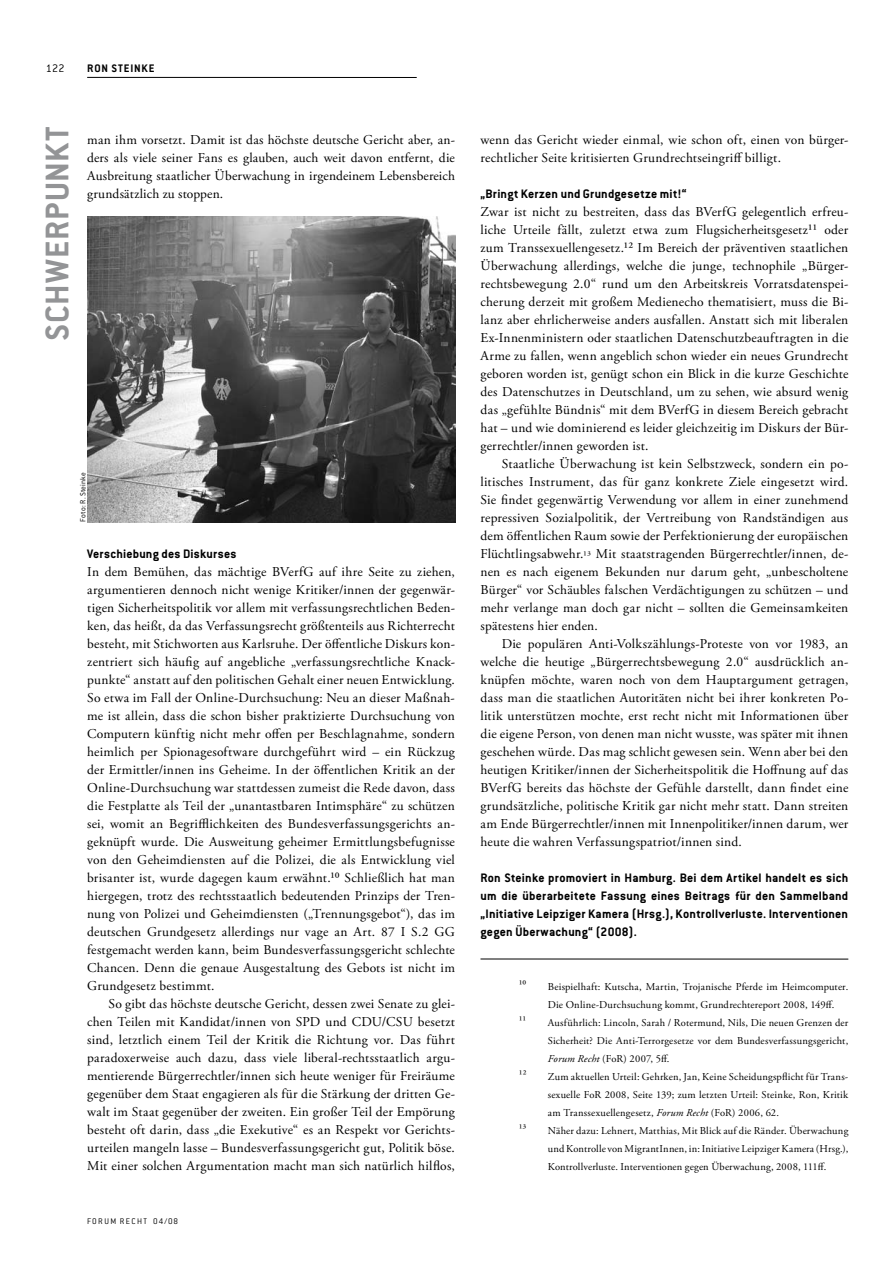
<style>
.page{position:relative;width:893px;height:1263px;background:#fff}
.page>*{position:absolute;margin:0;border:0;box-sizing:border-box;transform-origin:0 0}
.t1{font:700 36px "Conduit ITC";letter-spacing:.025em;color:#939496}
.t2{font:13.5px/18px "Adobe Garamond Pro";letter-spacing:.015em;color:#000;text-align:justify}
.t3{font:700 13.5px/18px "Conduit ITC";letter-spacing:.015em;color:#000;text-align:justify}
.t4{font:700 12px "Conduit ITC";color:#000}
.t5{font:300 12px "Conduit ITC";color:#000}
.t6{font:10.5px/18px "Adobe Garamond Pro";letter-spacing:.015em;color:#000}
.t7{font:300 9px "Conduit ITC";letter-spacing:.155em;color:#000}
.t8{font:300 8.25px "Conduit ITC";letter-spacing:.02em;color:#000}
.s1{font-size:10.5px}
.s2{font-style:italic}
</style>
<div class="page">
<hr style="left:87px;top:77px;width:330px;height:1px;background:#000">
<hr style="left:480px;top:959px;width:368px;height:1px;background:#000">
<img style="left:87px;top:216px;width:368px;height:306px">
<p class="t5" style="left:46px;top:61px;width:20px">122</p>
<p class="t4" style="left:87px;top:61px;width:38px">Ron Steinke</p>
<h1 class="t1" style="left:36px;top:341px;width:216px;rotate:-90deg">SCHWERPUNKT</h1>
<p class="t2" style="left:87px;top:131px;width:369px">man ihm vorsetzt. Damit ist das höchste deutsche Gericht aber, an&shy;ders als viele seiner Fans es glauben, auch weit davon entfernt, die Ausbreitung staatlicher Überwachung in irgendeinem Lebensbereich grundsätzlich zu stoppen.</p>
<p class="t8" style="left:78px;top:522px;width:51px;rotate:-90deg">Foto: R. Steinke</p>
<p class="t3" style="left:87px;top:544px;width:151px">Verschiebung des Diskurses</p>
<p class="t2" style="left:87px;top:563px;width:369px">In dem Bemühen, das mächtige BVerfG auf ihre Seite zu ziehen, argumentieren dennoch nicht wenige Kritiker/innen der gegenwär&shy;tigen Sicherheitspolitik vor allem mit verfassungsrechtlichen Beden&shy;ken, das heißt, da das Verfassungsrecht größtenteils aus Richterrecht besteht, mit Stichworten aus Karlsruhe. Der öffentliche Diskurs kon&shy;zentriert sich häufig auf angebliche „verfassungsrechtliche Knack&shy;punkte“ anstatt auf den politischen Gehalt einer neuen Entwicklung.<br>So etwa im Fall der Online-Durchsuchung: Neu an dieser Maßnah&shy;me ist allein, dass die schon bisher praktizierte Durchsuchung von Computern künftig nicht mehr offen per Beschlagnahme, sondern heimlich per Spionagesoftware durchgeführt wird – ein Rückzug der Ermittler/innen ins Geheime. In der öffentlichen Kritik an der Online-Durchsuchung war stattdessen zumeist die Rede davon, dass die Festplatte als Teil der „unantastbaren Intimsphäre“ zu schützen sei, womit an Begrifflichkeiten des Bundesverfassungsgerichts an&shy;geknüpft wurde. Die Ausweitung geheimer Ermittlungsbefugnisse von den Geheimdiensten auf die Polizei, die als Entwicklung viel brisanter ist, wurde dagegen kaum erwähnt.¹⁰ Schließlich hat man hiergegen, trotz des rechtsstaatlich bedeutenden Prinzips der Tren&shy;nung von Polizei und Geheimdiensten („Trennungsgebot“), das im deutschen Grundgesetz allerdings nur vage an Art. 87 I S.2 GG festgemacht werden kann, beim Bundesverfassungsgericht schlechte Chancen. Denn die genaue Ausgestaltung des Gebots ist nicht im Grundgesetz bestimmt.</p>
<p class="t2" style="left:87px;top:995px;width:369px;text-indent:21px">So gibt das höchste deutsche Gericht, dessen zwei Senate zu glei&shy;chen Teilen mit Kandidat/innen von SPD und CDU/CSU besetzt sind, letztlich einem Teil der Kritik die Richtung vor. Das führt paradoxerweise auch dazu, dass viele liberal-rechtsstaatlich argu&shy;mentierende Bürgerrechtler/innen sich heute weniger für Freiräume gegenüber dem Staat engagieren als für die Stärkung der dritten Ge&shy;walt im Staat gegenüber der zweiten. Ein großer Teil der Empörung besteht oft darin, dass „die Exekutive“ es an Respekt vor Gerichts&shy;urteilen mangeln lasse – Bundesverfassungsgericht gut, Politik böse.<br>Mit einer solchen Argumentation macht man sich natürlich hilflos,</p>
<p class="t7" style="left:87px;top:1216px;width:92px">FORUM RECHT 04/08</p>
<p class="t2" style="left:480px;top:131px;width:369px">wenn das Gericht wieder einmal, wie schon oft, einen von bürger&shy;rechtlicher Seite kritisierten Grundrechtseingriff billigt.</p>
<p class="t3" style="left:480px;top:184px;width:207px">„Bringt Kerzen und Grundgesetze mit!“</p>
<p class="t2" style="left:480px;top:203px;width:369px">Zwar ist nicht zu bestreiten, dass das BVerfG gelegentlich erfreu&shy;liche Urteile fällt, zuletzt etwa zum Flugsicherheitsgesetz¹¹ oder zum Transsexuellengesetz.¹² Im Bereich der präventiven staatlichen Überwachung allerdings, welche die junge, technophile „Bürger&shy;rechtsbewegung 2.0“ rund um den Arbeitskreis Vorratsdatenspei&shy;cherung derzeit mit großem Medienecho thematisiert, muss die Bi&shy;lanz aber ehrlicherweise anders ausfallen. Anstatt sich mit liberalen Ex-Innenministern oder staatlichen Datenschutzbeauftragten in die Arme zu fallen, wenn angeblich schon wieder ein neues Grundrecht geboren worden ist, genügt schon ein Blick in die kurze Geschichte des Datenschutzes in Deutschland, um zu sehen, wie absurd wenig das „gefühlte Bündnis“ mit dem BVerfG in diesem Bereich gebracht hat – und wie dominierend es leider gleichzeitig im Diskurs der Bür&shy;gerrechtler/innen geworden ist.</p>
<p class="t2" style="left:480px;top:455px;width:369px;text-indent:21px">Staatliche Überwachung ist kein Selbstzweck, sondern ein po&shy;litisches Instrument, das für ganz konkrete Ziele eingesetzt wird.<br>Sie findet gegenwärtig Verwendung vor allem in einer zunehmend repressiven Sozialpolitik, der Vertreibung von Randständigen aus dem öffentlichen Raum sowie der Perfektionierung der europäischen Flüchtlingsabwehr.<span class="s1">13</span> Mit staatstragenden Bürgerrechtler/innen, de&shy;nen es nach eigenem Bekunden nur darum geht, „unbescholtene Bürger“ vor Schäubles falschen Verdächtigungen zu schützen – und mehr verlange man doch gar nicht – sollten die Gemeinsamkeiten spätestens hier enden.</p>
<p class="t2" style="left:480px;top:635px;width:369px;text-indent:21px">Die populären Anti-Volkszählungs-Proteste von vor 1983, an welche die heutige „Bürgerrechtsbewegung 2.0“ ausdrücklich an&shy;knüpfen möchte, waren noch von dem Hauptargument getragen, dass man die staatlichen Autoritäten nicht bei ihrer konkreten Po&shy;litik unterstützen mochte, erst recht nicht mit Informationen über die eigene Person, von denen man nicht wusste, was später mit ihnen geschehen würde. Das mag schlicht gewesen sein. Wenn aber bei den heutigen Kritiker/innen der Sicherheitspolitik die Hoffnung auf das BVerfG bereits das höchste der Gefühle darstellt, dann findet eine grundsätzliche, politische Kritik gar nicht mehr statt. Dann streiten am Ende Bürgerrechtler/innen mit Innenpolitiker/innen darum, wer heute die wahren Verfassungspatriot/innen sind.</p>
<p class="t3" style="left:480px;top:868px;width:369px">Ron Steinke promoviert in Hamburg. Bei dem Artikel handelt es sich um die überarbeitete Fassung eines Beitrags für den Sammelband „Initiative Leipziger Kamera (Hrsg.), Kontrollverluste. Interventionen gegen Überwachung“ (2008).</p>
<p class="t6" style="left:519px;top:975px;width:9px">10</p>
<p class="t6" style="left:519px;top:1011px;width:9px">11</p>
<p class="t6" style="left:519px;top:1065px;width:9px">12</p>
<p class="t6" style="left:519px;top:1119px;width:9px">13</p>
<p class="t6" style="left:548px;top:978px;width:302px">Beispielhaft: Kutscha, Martin, Trojanische Pferde im Heimcomputer.<br>Die Online-Durchsuchung kommt, Grundrechtereport 2008, 149ff.<br>Ausführlich: Lincoln, Sarah / Rotermund, Nils, Die neuen Grenzen der Sicherheit? Die Anti-Terrorgesetze vor dem Bundesverfassungsgericht, <span class="s2">Forum Recht</span> (FoR) 2007, 5ff.<br>Zum aktuellen Urteil: Gehrken, Jan, Keine Scheidungspflicht für Trans&shy;sexuelle FoR 2008, Seite 139; zum letzten Urteil: Steinke, Ron, Kritik am Transsexuellengesetz, <span class="s2">Forum Recht</span> (FoR) 2006, 62.<br>Näher dazu: Lehnert, Matthias, Mit Blick auf die Ränder. Überwachung und Kontrolle von MigrantInnen, in: Initiative Leipziger Kamera (Hrsg.), Kontrollverluste. Interventionen gegen Überwachung, 2008, 111ff.</p>
</div>
